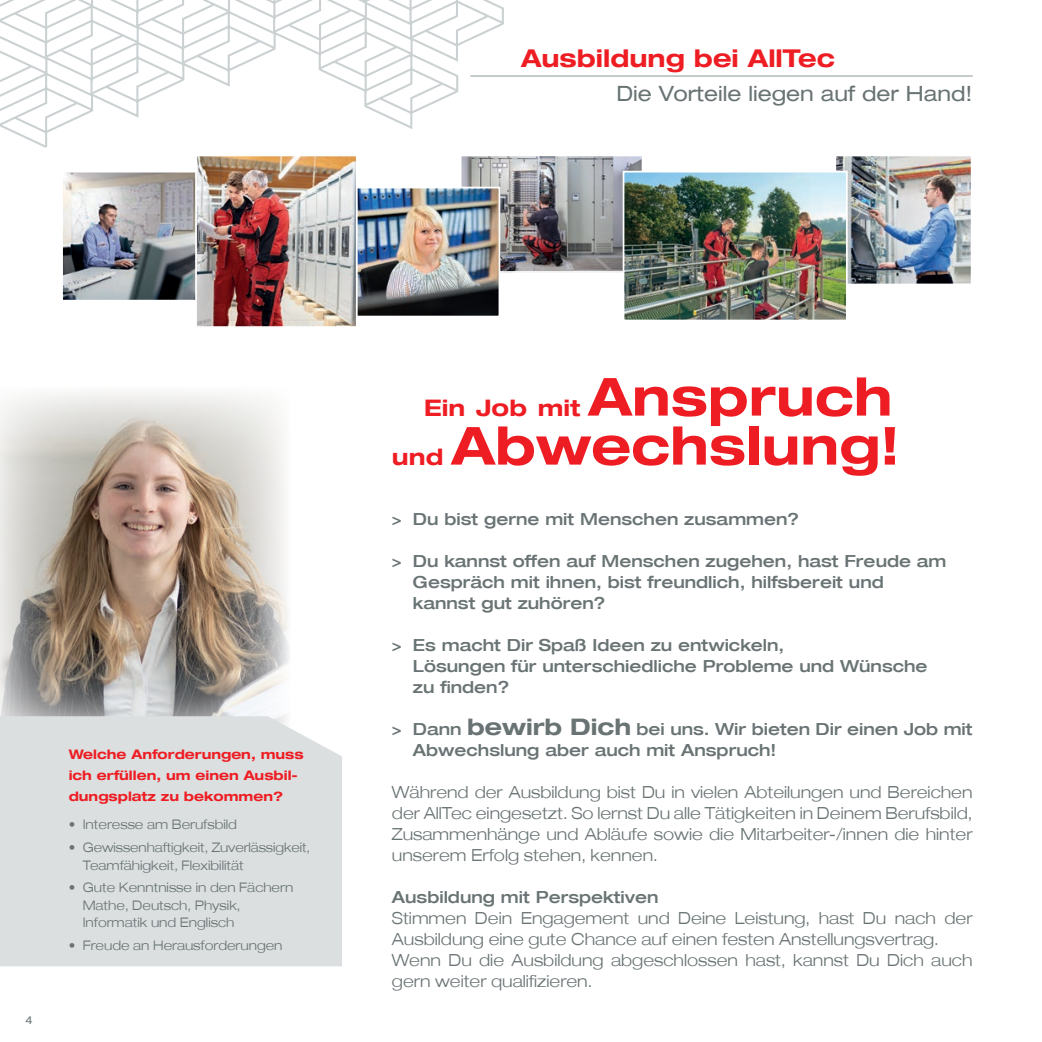
<style>
.page{position:relative;width:1042px;height:1042px;background:#fff}
.page>*{position:absolute;margin:0;border:0;box-sizing:border-box;transform-origin:0 0}
.t1{font:700 expanded 52.5px "Helvetica Neue LT";color:#ee1d23}
.t2{font:700 expanded 24.5px "Helvetica Neue LT";color:#ee1d23}
.t3{font:700 expanded 22.75px "Helvetica Neue LT";color:#ee1d23}
.t4{font:expanded 21px "Helvetica Neue LT";color:#697374}
.t5{font:300 expanded 16.62px/21px "Helvetica Neue LT";color:#697374;text-align:justify}
.t6{font:500 expanded 16.62px/21px "Helvetica Neue LT";color:#697374}
.t7{font:300 expanded 13.12px/17.5px "Helvetica Neue LT";color:#697374}
.t8{font:700 expanded 13.12px/21px "Helvetica Neue LT";color:#ee1d23}
.t9{font:expanded 10.85px "Helvetica Neue LT";color:#697374}
.s1{font-weight:700;font-size:22.75px}
</style>
<div class="page">
<svg style="left:0;top:0;width:504px;height:148px"></svg>
<hr style="left:470px;top:75px;width:502px;height:2px;background:#bdc3c5">
<img style="left:0;top:393px;width:289px;height:323px">
<img style="left:837px;top:158px;width:132px;height:124px">
<div style="left:834px;top:155px;width:138px;height:130px;border:2px solid #fff"></div>
<img style="left:463px;top:158px;width:177px;height:112px">
<div style="left:460px;top:155px;width:183px;height:118px;border:2px solid #fff"></div>
<img style="left:358px;top:190px;width:139px;height:124px">
<div style="left:317px;top:187px;width:183px;height:130px;border:2px solid #fff"></div>
<img style="left:626px;top:174px;width:218px;height:144px">
<div style="left:623px;top:171px;width:224px;height:150px;border:2px solid #fff"></div>
<img style="left:64px;top:174px;width:131px;height:124px">
<div style="left:61px;top:171px;width:142px;height:130px;border:2px solid #fff"></div>
<img style="left:198px;top:158px;width:157px;height:167px">
<div style="left:195px;top:155px;width:163px;height:173px;border:2px solid #fff"></div>
<div style="left:0;top:716px;width:342px;height:250px;background:#dbdfe0"></div>
<h2 class="t2" style="left:521px;top:49px;width:315px">Ausbildung bei AllTec</h2>
<p class="t4" style="left:616px;top:86px;width:357px">Die Vorteile liegen auf der Hand!</p>
<p class="t9" style="left:26px;top:1015px;width:9px">4</p>
<p class="t8" style="left:69px;top:745px;width:237px">Welche Anforderungen, muss ich erfüllen, um einen Ausbil&shy;dungsplatz zu bekommen?</p>
<p class="t7" style="left:69px;top:817px;width:170px">• Interesse am Berufsbild</p>
<p class="t7" style="left:83px;top:840px;width:229px;text-indent:-14px">• Gewissenhaftigkeit, Zuverlässigkeit,<br>Teamfähigkeit, Flexibilität</p>
<p class="t7" style="left:83px;top:880px;width:212px;text-indent:-14px">• Gute Kenntnisse in den Fächern<br>Mathe, Deutsch, Physik,<br>Informatik und Englisch</p>
<p class="t7" style="left:69px;top:938px;width:215px">• Freude an Herausforderungen</p>
<h1 class="t1" style="left:588px;top:377px;width:306px">Anspruch</h1>
<h3 class="t3" style="left:424px;top:399px;width:158px">Ein Job mit</h3>
<h1 class="t1" style="left:451px;top:426px;width:450px">Abwechslung!</h1>
<p class="t6" style="left:392px;top:510px;width:409px">&gt; Du bist gerne mit Menschen zusammen?</p>
<p class="t6" style="left:413px;top:552px;width:535px;text-indent:-21px">&gt; Du kannst offen auf Menschen zugehen, hast Freude am<br>Gespräch mit ihnen, bist freundlich, hilfsbereit und kannst gut zuhören?</p>
<p class="t6" style="left:413px;top:636px;width:516px;text-indent:-21px">&gt; Es macht Dir Spaß Ideen zu entwickeln,<br>Lösungen für unterschiedliche Probleme und Wünsche zu finden?</p>
<p class="t6" style="left:413px;top:720px;width:561px;text-indent:-21px">&gt; Dann <span class="s1">bewirb Dich</span> bei uns. Wir bieten Dir einen Job mit<br>Abwechslung aber auch mit Anspruch!</p>
<p class="t5" style="left:392px;top:783px;width:582px">Während der Ausbildung bist Du in vielen Abteilungen und Bereichen der AllTec eingesetzt. So lernst Du alle Tätigkeiten in Deinem Berufsbild, Zusammenhänge und Abläufe sowie die Mitarbeiter-/innen die hinter unserem Erfolg stehen, kennen.</p>
<p class="t6" style="left:392px;top:888px;width:268px">Ausbildung mit Perspektiven</p>
<p class="t5" style="left:392px;top:909px;width:582px;text-align:left">Stimmen Dein Engagement und Deine Leistung, hast Du nach der Ausbildung eine gute Chance auf einen festen Anstellungsvertrag.<br>Wenn Du die Ausbildung abgeschlossen hast, kannst Du Dich auch gern weiter qualifizieren.</p>
<h3 class="t3" style="left:392px;top:448px;width:53px">und</h3>
</div>
